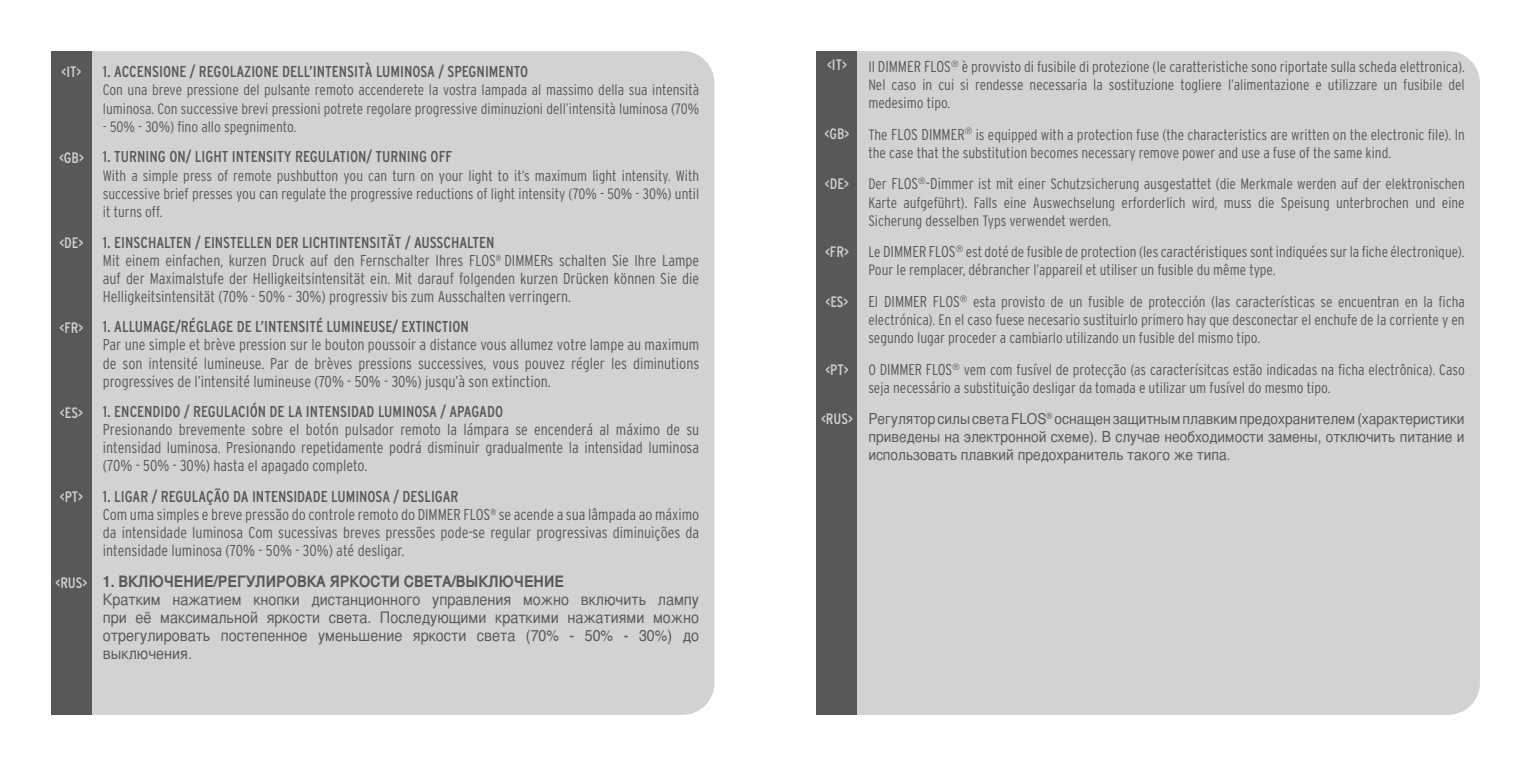
<style>
.page{position:relative;width:1531px;height:766px;background:#fff}
.page>*{position:absolute;margin:0;border:0;box-sizing:border-box;transform-origin:0 0}
.t1{font:300 condensed 15.75px/18px "Interstate";color:#57585a}
.t2{font:condensed 15.75px "Interstate";color:#57585a}
.t3{font:15.75px/18px "Helvetica";color:#57585a;text-align:justify;scale:.9 1}
.t4{font:700 15.75px "Helvetica";color:#57585a;scale:.9 1}
.t5{font:300 condensed 15.08px/18px "Interstate";color:#57585a;text-align:justify}
.t6{font:15.08px/18px "Helvetica";color:#57585a;text-align:justify;scale:.9 1}
.t7{font:condensed 15.08px "Interstate";color:#d1d2d4}
.s1{font-weight:400}
.s2{font-size:15.75px}
</style>
<div class="page">
<div style="left:857px;top:51px;width:623px;height:663px;background:#d1d2d4"></div>
<div style="left:816px;top:51px;width:41px;height:663px;background:#57585a"></div>
<div style="left:92px;top:51px;width:622px;height:663px;background:#d1d2d4"></div>
<div style="left:51px;top:51px;width:41px;height:663px;background:#57585a"></div>
<p class="t7" style="left:62px;top:63px;width:21px">&lt;IT&gt;</p>
<p class="t7" style="left:59px;top:149px;width:26px">&lt;GB&gt;</p>
<p class="t7" style="left:59px;top:234px;width:26px">&lt;DE&gt;</p>
<p class="t7" style="left:60px;top:319px;width:25px">&lt;FR&gt;</p>
<p class="t7" style="left:60px;top:404px;width:25px">&lt;ES&gt;</p>
<p class="t7" style="left:60px;top:488px;width:25px">&lt;PT&gt;</p>
<p class="t7" style="left:55px;top:573px;width:33px">&lt;RUS&gt;</p>
<p class="t2" style="left:103px;top:63px;width:27px">1. ACCENSIONE</p>
<p class="t2" style="left:190px;top:63px;width:14px">/ REGOLAZIONEDELL</p>
<p class="t2" style="left:309px;top:63px;width:12px">’INTENSIT</p>
<p class="t2" style="left:365px;top:63px;width:16px">À LUMINOSA</p>
<p class="t2" style="left:438px;top:63px;width:14px">/ SPEGNIMENTO</p>
<p class="t5" style="left:103px;top:81px;width:598px">Con una breve pressione del pulsante remoto accenderete la vostra lampada al massimo della sua intensità luminosa. Con successive brevi pressioni potrete regolare progressive diminuzioni dell’intensità luminosa (70%</p>
<p class="t5" style="left:103px;top:117px;width:195px">- 50% - 30%) fino allo spegnimento.</p>
<p class="t2" style="left:103px;top:148px;width:351px">1. TURNING ON/ LIGHT INTENSITY REGULATION/ TURNING OFF</p>
<p class="t5" style="left:103px;top:166px;width:598px">With a simple press of remote pushbutton you can turn on your light to it’s maximum light intensity. With successive brief presses you can regulate the progressive reductions of light intensity (70% - 50% - 30%) until it turns off.</p>
<p class="t1" style="left:103px;top:233px;width:598px"><span class="s1">1. EINSCHALTEN / EINSTELLEN DER LICHTINTENSITÄT / AUSSCHALTEN<br></span>Mit einem einfachen, kurzen Druck auf den Fernschalter Ihres FLOS<sup>®</sup> DIMMERs schalten Sie Ihre Lampe auf der Maximalstufe der Helligkeitsintensität ein. Mit darauf folgenden kurzen Drücken können Sie die Helligkeitsintensität (70% - 50% - 30%) progressiv bis zum Ausschalten verringern.</p>
<p class="t2" style="left:103px;top:318px;width:28px">1. ALLUMAGE</p>
<p class="t2" style="left:175px;top:318px;width:14px">/RÉGLAGEDEL</p>
<p class="t2" style="left:260px;top:318px;width:12px">’INTENSITÉLUMINEUSE</p>
<p class="t2" style="left:392px;top:318px;width:31px">/ EXTINCTION</p>
<p class="t1" style="left:103px;top:336px;width:598px;text-align:justify">Par une simple et brève pression sur le bouton poussoir a distance vous allumez votre lampe au maximum de son intensité lumineuse. Par de brèves pressions successives, vous pouvez régler les diminutions progressives de l’intensité lumineuse (70% - 50% - 30%) jusqu’à son extinction.</p>
<p class="t2" style="left:103px;top:403px;width:402px">1. ENCENDIDO / REGULACIÓN DE LA INTENSIDAD LUMINOSA / APAGADO</p>
<p class="t1" style="left:103px;top:420px;width:598px;text-align:justify">Presionando brevemente sobre el botón pulsador remoto la lámpara se encenderá al máximo de su intensidad luminosa. Presionando repetidamente podrá disminuir gradualmente la intensidad luminosa (70% - 50% - 30%) hasta el apagado completo.</p>
<p class="t2" style="left:103px;top:487px;width:25px">1. LIGAR</p>
<p class="t2" style="left:152px;top:487px;width:14px">/ REGULAÇÃODAINTENSIDADELUMINOSA</p>
<p class="t1" style="left:103px;top:487px;width:598px;text-indent:291px"><span class="s1">/ DESLIGAR<br></span>Com uma simples e breve pressão do controle remoto do DIMMER FLOS<sup>®</sup> se acende a sua lâmpada ao máximo da intensidade luminosa Com sucessivas breves pressões pode-se regular progressivas diminuições da intensidade luminosa (70% - 50% - 30%) até desligar.</p>
<p class="t4" style="left:103px;top:567px;width:514px">1. ВКЛЮЧЕНИЕ/РЕГУЛИРОВКА ЯРКОСТИ СВЕТА/ВЫКЛЮЧЕНИЕ</p>
<p class="t3" style="left:103px;top:589px;width:664px">Кратким нажатием кнопки дистанционного управления можно включить лампу при её максимальной яркости света. Последующими краткими нажатиями можно отрегулировать постепенное уменьшение яркости света (70% - 50% - 30%) до выключения.</p>
<p class="t7" style="left:827px;top:56px;width:21px">&lt;IT&gt;</p>
<p class="t7" style="left:824px;top:126px;width:26px">&lt;GB&gt;</p>
<p class="t7" style="left:825px;top:175px;width:26px">&lt;DE&gt;</p>
<p class="t7" style="left:825px;top:243px;width:25px">&lt;FR&gt;</p>
<p class="t7" style="left:825px;top:293px;width:25px">&lt;ES&gt;</p>
<p class="t7" style="left:825px;top:361px;width:25px">&lt;PT&gt;</p>
<p class="t7" style="left:821px;top:410px;width:33px">&lt;RUS&gt;</p>
<p class="t5" style="left:868px;top:57px;width:598px">Il <span class="s2">DIMMER FLOS</span><sup>®</sup> è provvisto di fusibile di protezione (le caratteristiche sono riportate sulla scheda elettronica).<br>Nel caso in cui si rendesse necessaria la sostituzione togliere l’alimentazione e utilizzare un fusibile del medesimo tipo.</p>
<p class="t5" style="left:868px;top:125px;width:598px">The <span class="s2">FLOS DIMMER</span><sup>®</sup> is equipped with a protection fuse (the characteristics are written on the electronic file). In the case that the substitution becomes necessary remove power and use a fuse of the same kind.</p>
<p class="t5" style="left:868px;top:175px;width:598px">Der <span class="s2">FLOS</span><sup>®</sup><span class="s2">-Dimmer</span> ist mit einer Schutzsicherung ausgestattet (die Merkmale werden auf der elektronischen Karte aufgeführt). Falls eine Auswechselung erforderlich wird, muss die Speisung unterbrochen und eine Sicherung desselben Typs verwendet werden.</p>
<p class="t5" style="left:868px;top:243px;width:598px">Le <span class="s2">DIMMER FLOS</span><sup>®</sup> est doté de fusible de protection (les caractéristiques sont indiquées sur la fiche électronique).<br>Pour le remplacer, débrancher l’appareil et utiliser un fusible du même type.</p>
<p class="t5" style="left:868px;top:292px;width:598px"><span class="s2">El DIMMER FLOS</span><sup>®</sup> esta provisto de un fusible de protección (las características se encuentran en la ficha electrónica). En el caso fuese necesario sustituirlo primero hay que desconectar el enchufe de la corriente y en segundo lugar proceder a cambiarlo utilizando un fusible del mismo tipo.</p>
<p class="t5" style="left:868px;top:360px;width:598px">O <span class="s2">DIMMER FLOS</span><sup>®</sup> vem com fusível de protecção (as caracterísitcas estão indicadas na ficha electrônica). Caso seja necessário a substituição desligar da tomada e utilizar um fusível do mesmo tipo.</p>
<p class="t6" style="left:868px;top:409px;width:664px">Регулятор силы света FLOS<sup>®</sup> оснащен защитным плавким предохранителем (характеристики приведены на электронной схеме). В случае необходимости замены, отключить питание и использовать плавкий предохранитель такого же типа.</p>
</div>
